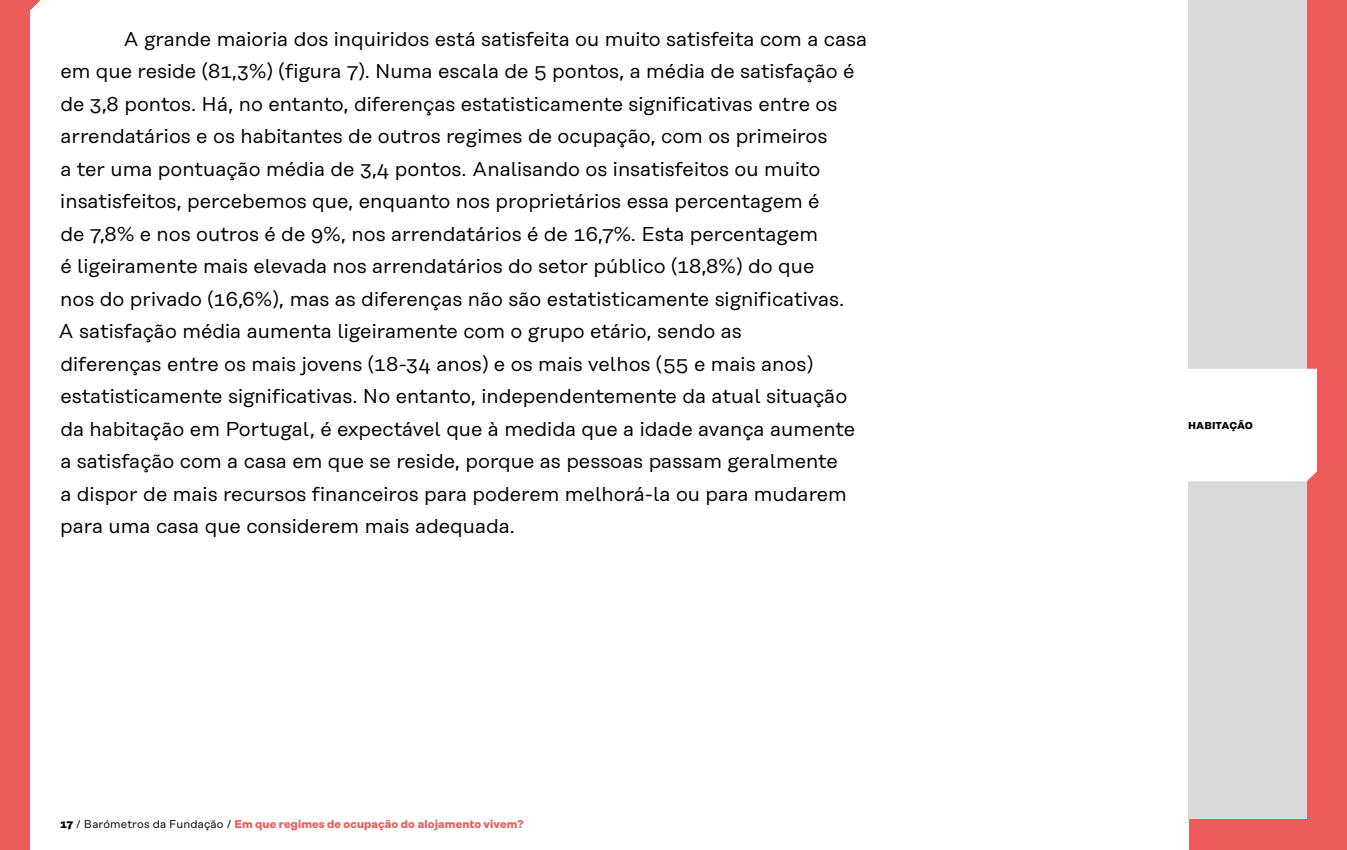
<style>
.page{position:relative;width:1347px;height:850px;background:#fff}
.page>*{position:absolute;margin:0;border:0;box-sizing:border-box;transform-origin:0 0}
.t1{font:20px/32.5px "Rational Text";color:#000}
.t2{font:700 11.25px "Rational Text";letter-spacing:.01em;color:#ec5a5a}
.t3{font:700 10px "Rational Text";color:#000}
.s1{color:#000}
.s2{font-weight:400;color:#000}
</style>
<div class="page">
<div style="left:0;top:0;width:1346px;height:850px;background:#ec5a5a"></div>
<div style="left:30px;top:0;width:1158px;height:850px;background:#fff"></div>
<div style="left:1188px;top:0;width:118px;height:819px;background:#d8dada"></div>
<svg style="left:30px;top:0;width:11px;height:11px"></svg>
<div style="left:1188px;top:369px;width:128px;height:112px;background:#fff"></div>
<p class="t1" style="left:58px;top:23px;width:810px;text-indent:65px">A grande maioria dos inquiridos está satisfeita ou muito satisfeita com a casa em que reside (81,3%) (figura 7). Numa escala de 5 pontos, a média de satisfação é de 3,8 pontos. Há, no entanto, diferenças estatisticamente significativas entre os arrendatários e os habitantes de outros regimes de ocupação, com os primeiros<br>a ter uma pontuação média de 3,4 pontos. Analisando os insatisfeitos ou muito insatisfeitos, percebemos que, enquanto nos proprietários essa percentagem é<br>de 7,8% e nos outros é de 9%, nos arrendatários é de 16,7%. Esta percentagem<br>é ligeiramente mais elevada nos arrendatários do setor público (18,8%) do que<br>nos do privado (16,6%), mas as diferenças não são estatisticamente significativas.<br>A satisfação média aumenta ligeiramente com o grupo etário, sendo as<br>diferenças entre os mais jovens (18‑34 anos) e os mais velhos (55 e mais anos) estatisticamente significativas. No entanto, independentemente da atual situação da habitação em Portugal, é expectável que à medida que a idade avança aumente a satisfação com a casa em que se reside, porque as pessoas passam geralmente<br>a dispor de mais recursos financeiros para poderem melhorá‑la ou para mudarem para uma casa que considerem mais adequada.</p>
<p class="t2" style="left:60px;top:817px;width:465px"><span class="s1">17</span> <span class="s2">/ Barómetros da Fundação /</span> Em que regimes de ocupação do alojamento vivem?</p>
<p class="t3" style="left:1188px;top:419px;width:66px">HABITAÇÃO</p>
</div>
